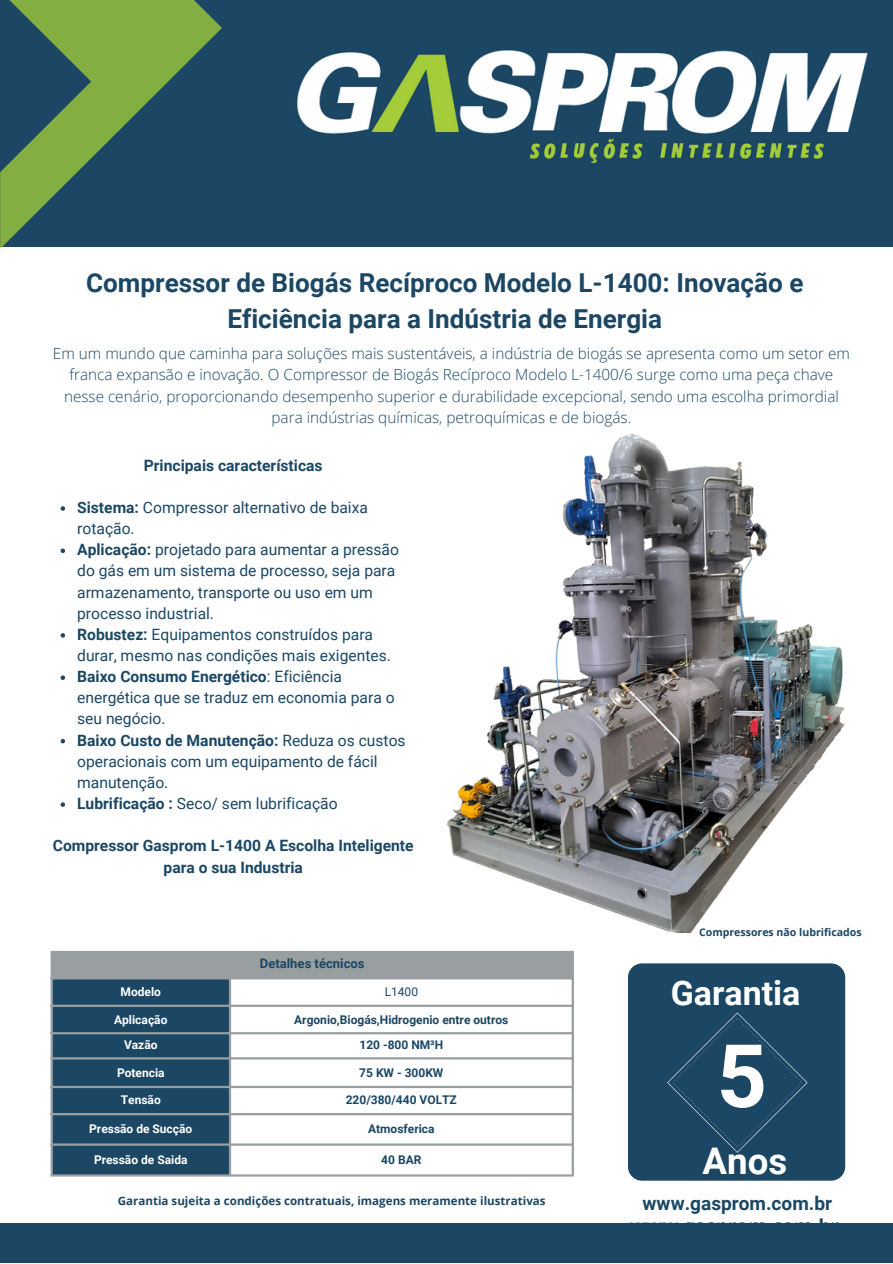
<style>
.page{position:relative;width:893px;height:1264px;background:#fff}
.page>*{position:absolute;margin:0;border:0;box-sizing:border-box;transform-origin:0 0}
.t1{font:700 87.75px "Roboto";color:#fff}
.t2{font:700 36.6px "Roboto";color:#fff}
.t3{font:700 33.9px "Open Sans";color:#fff}
.t4{font:700 33.9px "Roboto";color:#fff}
.t5{font:700 26.1px/36px "Roboto";color:#1b4764;text-align:center}
.t6{font:700 19.05px "Open Sans";color:#1b4764}
.t7{font:700 19.05px "Roboto";color:#1b4764}
.t8{font:15.6px/21.1px "Roboto";color:#1b4764}
.t9{font:700 15.6px/21.1px "Roboto";color:#1b4764;text-align:center}
.t10{font:300 15.3px/21.3px "Open Sans";color:#1b4764;text-align:center}
.t11{font:700 13.05px "Roboto";color:#1b4764}
.t12{font:700 12px "Roboto";color:#1b4764}
.t13{font:700 12px "Roboto";color:#fff}
.t14{font:12px "Roboto";color:#1b4764}
.t15{font:700 11.55px "Open Sans";color:#1b4764}
.t16{font:700 10.5px "Open Sans";color:#1b4764}
.s1{font-weight:700}
</style>
<div class="page">
<div style="left:0;top:0;width:892px;height:247px;background:#1b4764"></div>
<div style="left:0;top:1222px;width:892px;height:40px;background:#1b4764"></div>
<svg style="left:91px;top:0;width:131px;height:158px;fill:#84ae41"></svg>
<svg style="left:0;top:0;width:91px;height:249px"></svg>
<img style="left:446px;top:434px;width:398px;height:498px">
<img style="left:297px;top:50px;width:571px;height:114px">
<svg style="left:61px;top:506px;width:4px;height:4px"></svg>
<svg style="left:61px;top:548px;width:4px;height:5px"></svg>
<svg style="left:61px;top:633px;width:4px;height:4px"></svg>
<svg style="left:61px;top:675px;width:4px;height:5px"></svg>
<svg style="left:61px;top:739px;width:4px;height:4px"></svg>
<svg style="left:61px;top:802px;width:4px;height:4px"></svg>
<div style="left:51px;top:951px;width:522px;height:27px;background:#999fa1"></div>
<div style="left:53px;top:979px;width:176px;height:195px;background:#1b4764"></div>
<svg style="left:231px;top:979px;width:340px;height:195px"></svg>
<hr style="left:51px;top:953px;width:2px;height:221px;background:#999fa1">
<hr style="left:229px;top:979px;width:2px;height:195px;background:#999fa1">
<hr style="left:571px;top:953px;width:3px;height:221px;background:#999fa1">
<hr style="left:51px;top:950px;width:523px;height:3px;background:#999fa1">
<hr style="left:51px;top:977px;width:523px;height:2px;background:#999fa1">
<hr style="left:51px;top:1004px;width:523px;height:2px;background:#999fa1">
<hr style="left:51px;top:1032px;width:523px;height:2px;background:#999fa1">
<hr style="left:51px;top:1057px;width:523px;height:2px;background:#999fa1">
<hr style="left:51px;top:1085px;width:523px;height:3px;background:#999fa1">
<hr style="left:51px;top:1112px;width:523px;height:3px;background:#999fa1">
<hr style="left:51px;top:1143px;width:523px;height:2px;background:#999fa1">
<hr style="left:51px;top:1174px;width:523px;height:2px;background:#999fa1">
<div style="left:628px;top:963px;width:217px;height:217px;background:#1b4764;border-radius:14px"></div>
<svg style="left:667px;top:1012px;width:140px;height:141px"></svg>
<p class="t5" style="left:86px;top:265px;width:718px">Compressor de Biogás Recíproco Modelo L-1400: Inovação e<br>Eficiência para a Indústria de Energia</p>
<p class="t10" style="left:53px;top:342px;width:798px">Em um mundo que caminha para soluções mais sustentáveis, a indústria de biogás se apresenta como um setor em franca expansão e inovação. O Compressor de Biogás Recíproco Modelo L-1400/6 surge como uma peça chave nesse cenário, proporcionando desempenho superior e durabilidade excepcional, sendo uma escolha primordial para indústrias químicas, petroquímicas e de biogás.</p>
<p class="t9" style="left:144px;top:455px;width:180px">Principais características</p>
<p class="t8" style="left:77px;top:497px;width:292px"><span class="s1">Sistema:</span> Compressor alternativo de baixa rotação.</p>
<p class="t8" style="left:77px;top:539px;width:323px"><span class="s1">Aplicação:</span> projetado para aumentar a pressão do gás em um sistema de processo, seja para armazenamento, transporte ou uso em um processo industrial.</p>
<p class="t8" style="left:77px;top:624px;width:315px"><span class="s1">Robustez:</span> Equipamentos construídos para durar, mesmo nas condições mais exigentes.</p>
<p class="t8" style="left:77px;top:666px;width:319px"><span class="s1">Baixo Consumo Energético</span>: Eficiência energética que se traduz em economia para o seu negócio.</p>
<p class="t8" style="left:77px;top:729px;width:330px"><span class="s1">Baixo Custo de Manutenção:</span> Reduza os custos operacionais com um equipamento de fácil manutenção.</p>
<p class="t8" style="left:77px;top:793px;width:262px"><span class="s1">Lubrificação :</span> Seco/ sem lubrificação</p>
<p class="t9" style="left:53px;top:835px;width:362px">Compressor Gasprom L-1400 A Escolha Inteligente para o sua Industria</p>
<p class="t11" style="left:260px;top:956px;width:106px">Detalhes técnicos</p>
<p class="t13" style="left:121px;top:985px;width:42px">Modelo</p>
<p class="t14" style="left:384px;top:985px;width:35px">L1400</p>
<p class="t13" style="left:114px;top:1012px;width:55px">Aplicação</p>
<p class="t12" style="left:294px;top:1012px;width:215px">Argonio,Biogás,Hidrogenio entre outros</p>
<p class="t13" style="left:124px;top:1038px;width:35px">Vazão</p>
<p class="t12" style="left:359px;top:1038px;width:85px">120 -800 NM³H</p>
<p class="t13" style="left:117px;top:1065px;width:49px">Potencia</p>
<p class="t12" style="left:359px;top:1065px;width:86px">75 KW - 300KW</p>
<p class="t13" style="left:121px;top:1092px;width:41px">Tensão</p>
<p class="t12" style="left:346px;top:1092px;width:113px">220/380/440 VOLTZ</p>
<p class="t13" style="left:89px;top:1122px;width:105px">Pressão de Sucção</p>
<p class="t12" style="left:368px;top:1122px;width:68px">Atmosferica</p>
<p class="t13" style="left:94px;top:1152px;width:95px">Pressão de Saida</p>
<p class="t12" style="left:381px;top:1152px;width:42px">40 BAR</p>
<p class="t15" style="left:118px;top:1192px;width:429px">Garantia sujeita a condições contratuais, imagens meramente ilustrativas</p>
<p class="t16" style="left:699px;top:924px;width:164px">Compressores não lubrificados</p>
<p class="t4" style="left:670px;top:973px;width:131px">Garantia</p>
<p class="t1" style="left:716px;top:1025px;width:52px">5</p>
<p class="t2" style="left:702px;top:1140px;width:86px">Anos</p>
<p class="t3" style="left:649px;top:981px;width:150px">Garantia</p>
<p class="t7" style="left:642px;top:1191px;width:191px">www.gasprom.com.br</p>
<p class="t6" style="left:629px;top:1212px;width:211px">www.gasprom.com.br</p>
</div>
